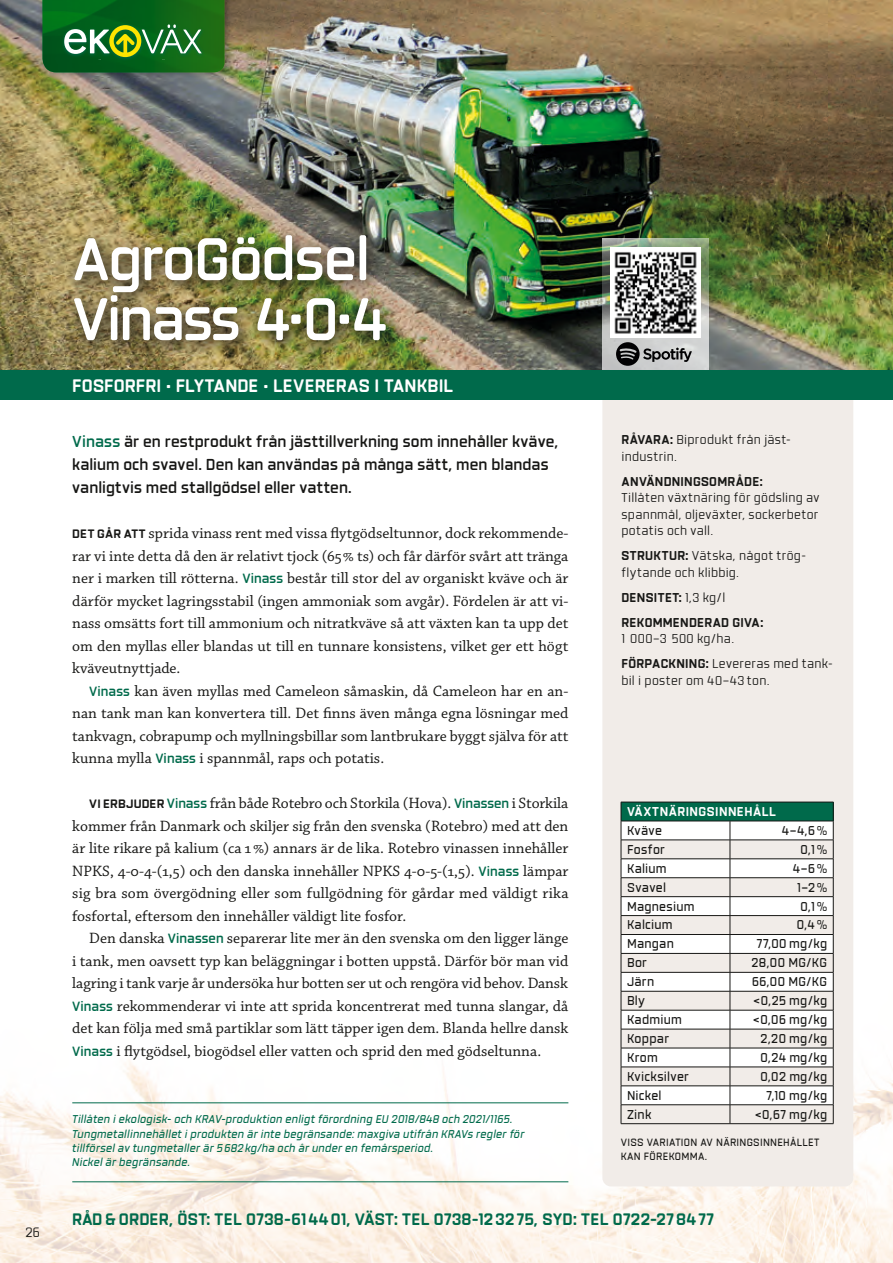
<style>
.page{position:relative;width:893px;height:1263px;background:#fff}
.page>*{position:absolute;margin:0;border:0;box-sizing:border-box;transform-origin:0 0}
.t1{font:600 60px/60px "Revx Neue R";letter-spacing:-.025em;color:#fff}
.t2{font:700 18px "Revx Neue R";letter-spacing:.005em;color:#fff}
.t3{font:700 16.5px "Revx Neue R";letter-spacing:.02em;color:#006a4b}
.t4{font:15.75px/22.5px "Chaparral Pro";color:#171715;text-align:justify}
.t5{font:600 15.75px/23.2px "Revx Neue R";letter-spacing:.005em;color:#171715}
.t6{font:13.5px "Revx Neue R";color:#171715}
.t7{font:12.75px/16.5px "Revx Neue R";letter-spacing:.025em;color:#171715}
.t8{font:500 12.75px "Revx Neue R";letter-spacing:.02em;color:#171715}
.t9{font:700 12.75px/25px "Revx Neue R";letter-spacing:.02em;color:#171715}
.t10{font:700 12.75px "Revx Neue R";letter-spacing:.035em;color:#fff}
.t11{font:italic 500 11.25px/14.2px "Revx Neue R";letter-spacing:.02em;color:#006a4b}
.t12{font:500 10.5px/13.5px "Revx Neue R";letter-spacing:.025em;color:#171715}
.s1{color:#006a4b}
.s2{font-family:"Revx Neue R";font-weight:700;font-size:12.15px}
.s3{font-family:"Revx Neue R";font-weight:600;font-size:13.35px;color:#006a4b}
.s4{font-weight:700}
.s5{font-weight:400}
</style>
<div class="page">
<img style="left:0;top:1060px;width:893px;height:203px">
<div style="left:602px;top:378px;width:251px;height:808px;background:#f1ece8;border-radius:9px"></div>
<img style="left:0;top:0;width:893px;height:370px">
<div style="left:0;top:370px;width:893px;height:30px;background:#006a4b"></div>
<svg style="left:602px;top:238px;width:107px;height:132px;background:#acb6a8"></svg>
<img style="left:611px;top:247px;width:90px;height:90px">
<svg style="left:616px;top:342px;width:76px;height:24px;background:#898a8b"></svg>
<hr style="left:72px;top:1102px;width:496px;height:1px;background:#006a4b">
<hr style="left:72px;top:1181px;width:496px;height:1px;background:#006a4b">
<img style="left:64px;top:224px;width:338px;height:133px">
<div style="left:621px;top:802px;width:212px;height:19px;background:#006a4b"></div>
<div style="left:622px;top:822px;width:211px;height:18px;background:#fff"></div>
<svg style="left:622px;top:841px;width:211px;height:282px"></svg>
<hr style="left:621px;top:821px;width:109px;height:1px;background:#171715">
<hr style="left:730px;top:821px;width:103px;height:1px;background:#171715">
<hr style="left:621px;top:840px;width:109px;height:1px;background:#171715">
<hr style="left:730px;top:840px;width:103px;height:1px;background:#171715">
<hr style="left:621px;top:858px;width:109px;height:1px;background:#171715">
<hr style="left:730px;top:858px;width:103px;height:1px;background:#171715">
<hr style="left:621px;top:877px;width:109px;height:1px;background:#171715">
<hr style="left:730px;top:877px;width:103px;height:1px;background:#171715">
<hr style="left:621px;top:896px;width:109px;height:1px;background:#171715">
<hr style="left:730px;top:896px;width:103px;height:1px;background:#171715">
<hr style="left:621px;top:915px;width:109px;height:1px;background:#171715">
<hr style="left:730px;top:915px;width:103px;height:1px;background:#171715">
<hr style="left:621px;top:934px;width:109px;height:1px;background:#171715">
<hr style="left:730px;top:934px;width:103px;height:1px;background:#171715">
<hr style="left:621px;top:953px;width:109px;height:1px;background:#171715">
<hr style="left:730px;top:953px;width:103px;height:1px;background:#171715">
<hr style="left:621px;top:972px;width:109px;height:1px;background:#171715">
<hr style="left:730px;top:972px;width:103px;height:1px;background:#171715">
<hr style="left:621px;top:991px;width:109px;height:1px;background:#171715">
<hr style="left:730px;top:991px;width:103px;height:1px;background:#171715">
<hr style="left:621px;top:1010px;width:109px;height:1px;background:#171715">
<hr style="left:730px;top:1010px;width:103px;height:1px;background:#171715">
<hr style="left:621px;top:1029px;width:109px;height:1px;background:#171715">
<hr style="left:730px;top:1029px;width:103px;height:1px;background:#171715">
<hr style="left:621px;top:1048px;width:109px;height:1px;background:#171715">
<hr style="left:730px;top:1048px;width:103px;height:1px;background:#171715">
<hr style="left:621px;top:1067px;width:109px;height:1px;background:#171715">
<hr style="left:730px;top:1067px;width:103px;height:1px;background:#171715">
<hr style="left:621px;top:1085px;width:109px;height:1px;background:#171715">
<hr style="left:730px;top:1085px;width:103px;height:1px;background:#171715">
<hr style="left:621px;top:1104px;width:109px;height:1px;background:#171715">
<hr style="left:730px;top:1104px;width:103px;height:1px;background:#171715">
<svg style="left:730px;top:821px;width:1px;height:302px"></svg>
<svg style="left:833px;top:802px;width:1px;height:321px"></svg>
<hr style="left:621px;top:1123px;width:109px;height:1px;background:#171715">
<hr style="left:730px;top:1123px;width:103px;height:1px;background:#171715">
<hr style="left:621px;top:802px;width:109px;height:1px;background:#171715">
<svg style="left:621px;top:802px;width:1px;height:321px"></svg>
<hr style="left:730px;top:802px;width:103px;height:1px;background:#171715">
<div style="left:37px;top:0;width:198px;height:80px;background:#171715;opacity:.45"></div>
<svg style="left:43px;top:0;width:181px;height:72px;background:#24742a"></svg>
<p class="t6" style="left:26px;top:1225px;width:16px">26</p>
<h1 class="t1" style="left:72px;top:229px;width:316px">AgroGödsel<br>Vinass 4•0•4</h1>
<p class="t2" style="left:72px;top:375px;width:382px">FOSFORFRI • FLYTANDE • LEVERERAS I TANKBIL</p>
<p class="t5" style="left:72px;top:429px;width:487px"><span class="s1">Vinass</span> är en restprodukt från jästtillverkning som innehåller kväve, kalium och svavel. Den kan användas på många sätt, men blandas vanligtvis med stallgödsel eller vatten.</p>
<p class="t4" style="left:72px;top:522px;width:498px"><span class="s2">DET GÅR ATT</span> sprida vinass rent med vissa flytgödseltunnor, dock rekommende&shy;rar vi inte detta då den är relativt tjock (65% ts) och får därför svårt att tränga ner i marken till rötterna. <span class="s3">Vinass</span> består till stor del av organiskt kväve och är därför mycket lagringsstabil (ingen ammoniak som avgår). Fördelen är att vi&shy;nass omsätts fort till ammonium och nitratkväve så att växten kan ta upp det om den myllas eller blandas ut till en tunnare konsistens, vilket ger ett högt kväveutnyttjade.</p>
<p class="t4" style="left:72px;top:680px;width:498px;text-indent:17px"><span class="s3">Vinass</span> kan även myllas med Cameleon såmaskin, då Cameleon har en an&shy;nan tank man kan konvertera till. Det finns även många egna lösningar med tankvagn, cobrapump och myllningsbillar som lantbrukare byggt själva för att kunna mylla <span class="s3">Vinass</span> i spannmål, raps och potatis.</p>
<p class="t4" style="left:72px;top:792px;width:498px;text-indent:17px"><span class="s2">VI ERBJUDER</span> <span class="s3">Vinass</span> från både Rotebro och Storkila (Hova). <span class="s3">Vinassen</span> i Storkila kommer från Danmark och skiljer sig från den svenska (Rotebro) med att den är lite rikare på kalium (ca 1%) annars är de lika. Rotebro vinassen innehåller NPKS, 4-0-4-(1,5) och den danska innehåller NPKS 4-0-5-(1,5). <span class="s3">Vinass</span> lämpar sig bra som övergödning eller som fullgödning för gårdar med väldigt rika fosfortal, eftersom den innehåller väldigt lite fosfor.</p>
<p class="t4" style="left:72px;top:927px;width:498px;text-indent:17px">Den danska <span class="s3">Vinassen</span> separerar lite mer än den svenska om den ligger länge i tank, men oavsett typ kan beläggningar i botten uppstå. Därför bör man vid lagring i tank varje år undersöka hur botten ser ut och rengöra vid behov. Dansk <span class="s3">Vinass</span> rekommenderar vi inte att sprida koncentrerat med tunna slangar, då det kan följa med små partiklar som lätt täpper igen dem. Blanda hellre dansk <span class="s3">Vinass</span> i flytgödsel, biogödsel eller vatten och sprid den med gödseltunna.</p>
<p class="t11" style="left:72px;top:1112px;width:454px">Tillåten i ekologisk- och KRAV-produktion enligt förordning EU 2018/848 och 2021/1165.<br>Tungmetallinnehållet i produkten är inte begränsande: maxgiva utifrån KRAVs regler för tillförsel av tungmetaller är 5682kg/ha och år under en femårsperiod.<br>Nickel är begränsande.</p>
<p class="t7" style="left:621px;top:431px;width:169px"><span class="s4">RÅVARA:</span> Biprodukt från jäst&shy;industrin.</p>
<p class="t9" style="left:621px;top:468px;width:143px">ANVÄNDNINGSOMRÅDE:</p>
<p class="t7" style="left:621px;top:489px;width:200px;text-align:justify">Tillåten växtnäring för gödsling av spannmål, oljeväxter, sockerbetor potatis och vall.</p>
<p class="t7" style="left:621px;top:547px;width:185px"><span class="s4">STRUKTUR:</span> Vätska, något trög&shy;flytande och klibbig.</p>
<p class="t9" style="left:621px;top:584px;width:143px">DENSITET: <span class="s5">1,3 kg/l<br></span>REKOMMENDERAD GIVA:</p>
<p class="t7" style="left:621px;top:626px;width:213px;line-height:25px">1 000–3 500 kg/ha.<br><span class="s4">FÖRPACKNING:</span> Levereras med tank-</p>
<p class="t7" style="left:621px;top:672px;width:150px">bil i poster om 40–43 ton.</p>
<p class="t10" style="left:627px;top:804px;width:151px">VÄXTNÄRINGSINNEHÅLL</p>
<p class="t8" style="left:627px;top:823px;width:37px">Kväve</p>
<p class="t8" style="left:782px;top:823px;width:47px">4–4,6%</p>
<p class="t8" style="left:627px;top:842px;width:39px">Fosfor</p>
<p class="t8" style="left:801px;top:842px;width:28px">0,1%</p>
<p class="t8" style="left:627px;top:861px;width:41px">Kalium</p>
<p class="t8" style="left:793px;top:861px;width:36px">4–6%</p>
<p class="t8" style="left:627px;top:880px;width:41px">Svavel</p>
<p class="t8" style="left:797px;top:880px;width:32px">1–2%</p>
<p class="t8" style="left:627px;top:899px;width:69px">Magnesium</p>
<p class="t8" style="left:801px;top:899px;width:28px">0,1%</p>
<p class="t8" style="left:627px;top:917px;width:47px">Kalcium</p>
<p class="t8" style="left:797px;top:917px;width:32px">0,4%</p>
<p class="t8" style="left:627px;top:936px;width:48px">Mangan</p>
<p class="t8" style="left:757px;top:936px;width:72px">77,00 mg/kg</p>
<p class="t8" style="left:627px;top:955px;width:21px">Bor</p>
<p class="t8" style="left:751px;top:955px;width:77px">28,00 MG/KG</p>
<p class="t8" style="left:627px;top:974px;width:29px">Järn</p>
<p class="t8" style="left:752px;top:974px;width:77px">66,00 MG/KG</p>
<p class="t8" style="left:627px;top:993px;width:20px">Bly</p>
<p class="t8" style="left:753px;top:993px;width:75px">&lt;0,25 mg/kg</p>
<p class="t8" style="left:627px;top:1012px;width:56px">Kadmium</p>
<p class="t8" style="left:753px;top:1012px;width:76px">&lt;0,06 mg/kg</p>
<p class="t8" style="left:627px;top:1031px;width:43px">Koppar</p>
<p class="t8" style="left:760px;top:1031px;width:68px">2,20 mg/kg</p>
<p class="t8" style="left:627px;top:1050px;width:32px">Krom</p>
<p class="t8" style="left:760px;top:1050px;width:68px">0,24 mg/kg</p>
<p class="t8" style="left:627px;top:1069px;width:63px">Kvicksilver</p>
<p class="t8" style="left:760px;top:1069px;width:68px">0,02 mg/kg</p>
<p class="t8" style="left:627px;top:1088px;width:36px">Nickel</p>
<p class="t8" style="left:767px;top:1088px;width:62px">7,10 mg/kg</p>
<p class="t8" style="left:627px;top:1107px;width:26px">Zink</p>
<p class="t8" style="left:755px;top:1107px;width:74px">&lt;0,67 mg/kg</p>
<p class="t12" style="left:621px;top:1136px;width:200px">VISS VARIATION AV NÄRINGSINNEHÅLLET<br>KAN FÖREKOMMA.</p>
<p class="t3" style="left:72px;top:1209px;width:643px">RÅD &amp; ORDER, ÖST: TEL 0738-614401, VÄST: TEL 0738-123275, SYD: TEL 0722-278477</p>
</div>
